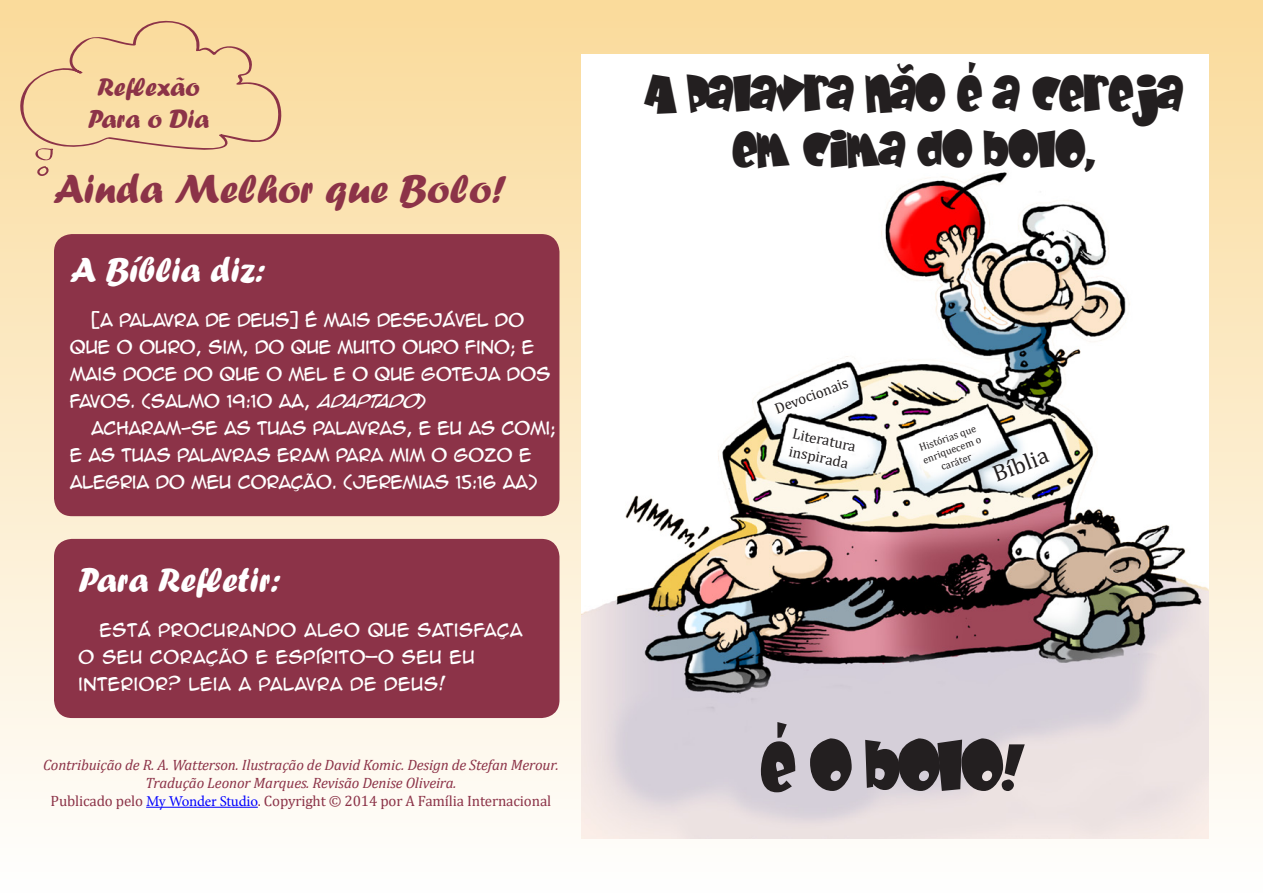
<style>
.page{position:relative;width:1263px;height:893px;background:#fff}
.page>*{position:absolute;margin:0;border:0;box-sizing:border-box;transform-origin:0 0}
.t1{font:62.7px "Baby Kruffy";color:#231f20}
.t2{font:45px/55.8px "Baby Kruffy";letter-spacing:.02em;color:#231f20;text-align:center}
.t3{font:42px "Forte";color:#8c3348}
.t4{font:36px "Forte";color:#fff}
.t5{font:27px/32.4px "Forte";color:#8c3348;text-align:center}
.t6{font:23.25px "Cambria";color:#231f20}
.t7{font:16.5px/27px "Anime Ace 2.0 BB";letter-spacing:-.02em;color:#fff}
.t8{font:16.5px/27px "Anime Ace 2.0 BB";letter-spacing:.02em;color:#fff}
.t9{font:italic 15px/18px "Cambria";letter-spacing:-.01em;color:#8c3348;text-align:center}
.t10{font:15px "Cambria";letter-spacing:-.01em;color:#8c3348}
.t11{font:15px/18px "Cambria";color:#231f20}
.t12{font:10.5px/12.6px "Cambria";color:#231f20;text-align:center}
.s1{font-style:italic}
.s2{font-family:"Minion Pro";color:#00f}
</style>
<div class="page">
<div style="left:0;top:0;width:1263px;height:893px;background:linear-gradient(to bottom,#fada9a,#fefefd)"></div>
<div style="left:54px;top:234px;width:505px;height:282px;background:#8c3348;border-radius:18px"></div>
<div style="left:54px;top:539px;width:505px;height:179px;background:#8c3348;border-radius:18px"></div>
<svg style="left:11px;top:11px;width:272px;height:166px;background:#f6d8a1"></svg>
<hr style="left:146px;top:807px;width:112px;height:1px;background:#00f">
<img style="left:581px;top:54px;width:628px;height:785px">
<p class="t5" style="left:88px;top:70px;width:123px">Reflexão<br>Para o Dia</p>
<p class="t3" style="left:53px;top:164px;width:455px">Ainda Melhor que Bolo!</p>
<p class="t4" style="left:70px;top:249px;width:197px">A Bíblia diz:</p>
<p class="t7" style="left:70px;top:306px;width:482px;text-indent:21px">[A PALAVRA DE DEUS] É MAIS DESEJÁVEL DO QUE O OURO, SIM, DO QUE MUITO OURO FINO; E MAIS DOCE DO QUE O MEL E O QUE GOTEJA DOS FAVOS. (SALMO 19:10 AA, <span class="s1">ADAPTADO</span>)</p>
<p class="t7" style="left:70px;top:414px;width:487px;text-indent:21px">ACHARAM-SE AS TUAS PALAVRAS, E EU AS COMI;<br>E AS TUAS PALAVRAS ERAM PARA MIM O GOZO E<br>ALEGRIA DO MEU CORAÇÃO. (JEREMIAS 15:16 AA)</p>
<p class="t4" style="left:78px;top:559px;width:204px">Para Refletir:</p>
<p class="t8" style="left:78px;top:616px;width:446px;text-indent:21px">ESTÁ PROCURANDO ALGO QUE SATISFAÇA<br>O SEU CORAÇÃO E ESPÍRITO—O SEU EU<br>INTERIOR? LEIA A PALAVRA DE DEUS!</p>
<p class="t9" style="left:43px;top:755px;width:517px">Contribuição de R. A. Watterson. Ilustração de David Komic. Design de Stefan Merour.<br>Tradução Leonor Marques. Revisão Denise Oliveira.</p>
<p class="t10" style="left:51px;top:792px;width:502px">Publicado pelo <span class="s2">My Wonder Studio</span>. Copyright © 2014 por A Família Internacional</p>
<p class="t2" style="left:646px;top:65px;width:537px">A PALAVRA NÃO É A CEREJA<br>EM CIMA DO BOLO,</p>
<p class="t11" style="left:772px;top:401px;width:79px;rotate:-21deg">Devocionais</p>
<p class="t11" style="left:795px;top:424px;width:66px;rotate:12deg">Literatura inspirada</p>
<p class="t12" style="left:917px;top:442px;width:63px;rotate:-20deg">Histórias que enriquecem o caráter</p>
<p class="t6" style="left:989px;top:462px;width:59px;rotate:-21deg">Bíblia</p>
<p class="t1" style="left:761px;top:718px;width:266px">É O BOLO!</p>
</div>
